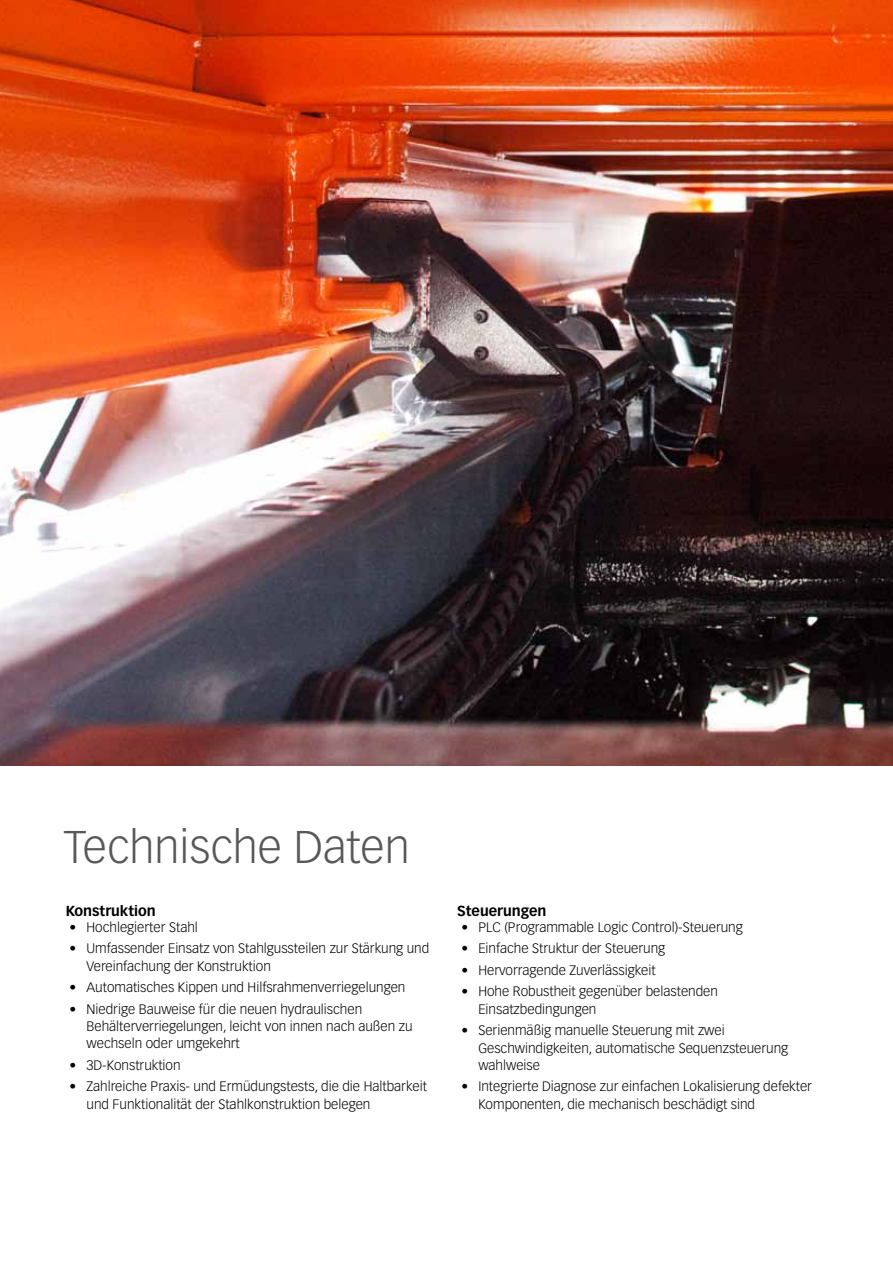
<style>
.page{position:relative;width:893px;height:1263px;background:#fff}
.page>*{position:absolute;margin:0;border:0;box-sizing:border-box;transform-origin:0 0}
.t1{font:300 45px "Vectora LH";color:#58585a}
.t2{font:700 14.25px "Vectora LH";color:#000}
.t3{font:300 13.5px/17.2px "Vectora LH";color:#000}
</style>
<div class="page">
<img style="left:0;top:0;width:893px;height:765px">
<h1 class="t1" style="left:64px;top:821px;width:347px">Technische Daten</h1>
<p class="t2" style="left:65px;top:902px;width:92px">Konstruktion</p>
<p class="t3" style="left:70px;top:919px;width:130px">• Hochlegierter Stahl</p>
<p class="t3" style="left:87px;top:940px;width:344px;text-indent:-17px">• Umfassender Einsatz von Stahlgussteilen zur Stärkung und<br>Vereinfachung der Konstruktion</p>
<p class="t3" style="left:70px;top:979px;width:337px">• Automatisches Kippen und Hilfsrahmenverriegelungen</p>
<p class="t3" style="left:87px;top:1000px;width:327px;text-indent:-17px">• Niedrige Bauweise für die neuen hydraulischen<br>Behälterverriegelungen, leicht von innen nach außen zu wechseln oder umgekehrt</p>
<p class="t3" style="left:70px;top:1056px;width:113px">• 3D-Konstruktion</p>
<p class="t3" style="left:87px;top:1078px;width:342px;text-indent:-17px">• Zahlreiche Praxis- und Ermüdungstests, die die Haltbarkeit und Funktionalität der Stahlkonstruktion belegen</p>
<p class="t2" style="left:457px;top:902px;width:91px">Steuerungen</p>
<p class="t3" style="left:461px;top:919px;width:283px">• PLC (Programmable Logic Control)-Steuerung</p>
<p class="t3" style="left:461px;top:940px;width:205px">• Einfache Struktur der Steuerung</p>
<p class="t3" style="left:461px;top:962px;width:196px">• Hervorragende Zuverlässigkeit</p>
<p class="t3" style="left:478px;top:983px;width:241px;text-indent:-17px">• Hohe Robustheit gegenüber belastenden<br>Einsatzbedingungen</p>
<p class="t3" style="left:478px;top:1022px;width:311px;text-indent:-17px">• Serienmäßig manuelle Steuerung mit zwei<br>Geschwindigkeiten, automatische Sequenzsteuerung wahlweise</p>
<p class="t3" style="left:478px;top:1078px;width:335px;text-indent:-17px">• Integrierte Diagnose zur einfachen Lokalisierung defekter<br>Komponenten, die mechanisch beschädigt sind</p>
</div>
